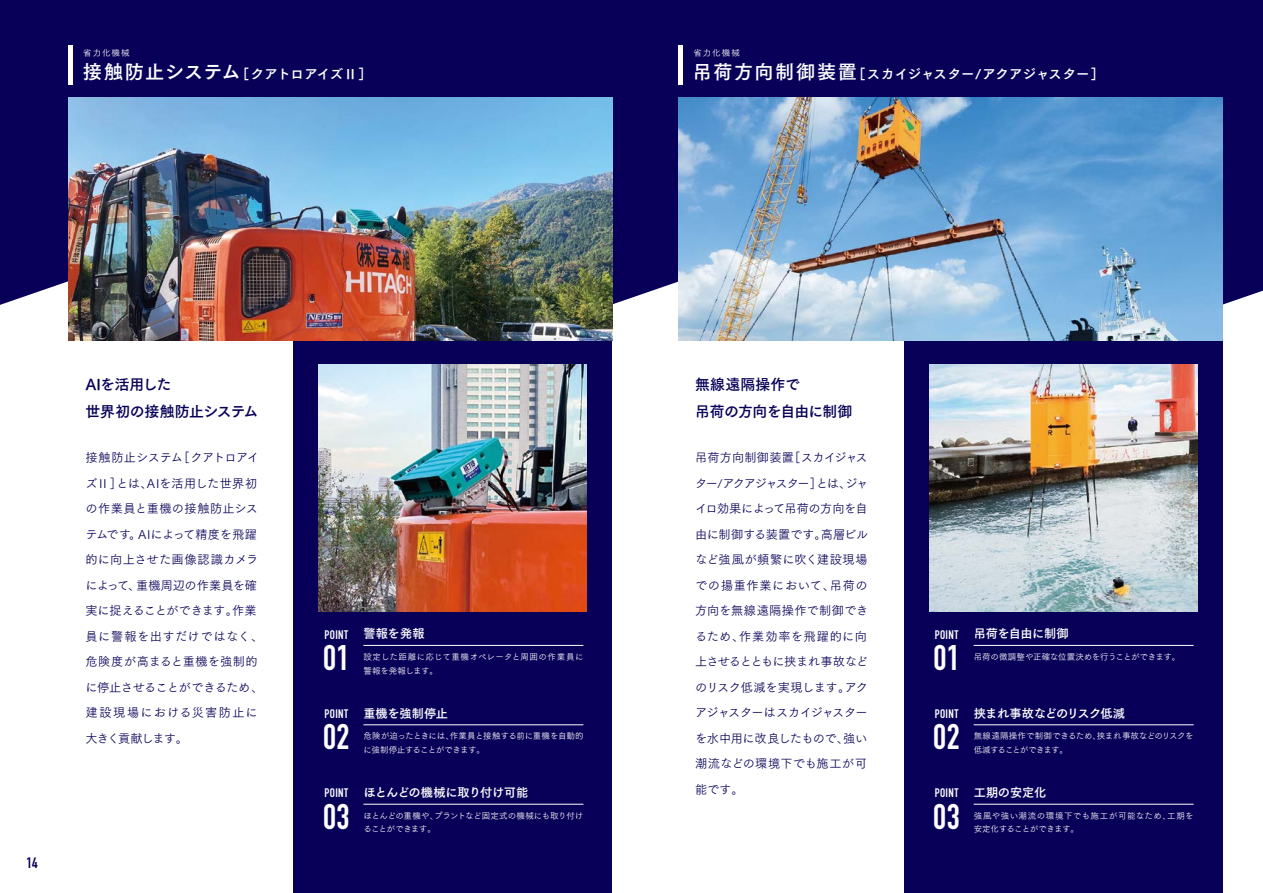
<style>
.page{position:relative;width:1263px;height:893px;background:#fff}
.page>*{position:absolute;margin:0;border:0;box-sizing:border-box;transform-origin:0 0}
.t1{font:700 35.1px "DIN Condensed";letter-spacing:.015em;color:#fff}
.t2{font:14.85px/26.5px "Tsuku Go Pro B";letter-spacing:-.025em;color:#080058}
.t3{font:700 14.85px "DIN Condensed";color:#080058}
.t4{font:13.35px "Tsuku Go Pro B";color:#fff}
.t5{font:12.15px/25.5px "Tsuku Go Pro R";letter-spacing:-.01em;color:#080058}
.t6{font:12.15px "Tsuku Go Pro B";letter-spacing:-.03em;color:#fff}
.t7{font:12.15px "Tsuku Go Pro B";letter-spacing:-.01em;color:#fff}
.t8{font:700 12.15px "DIN Condensed";letter-spacing:.03em;color:#fff}
.t9{font:8.55px/13.8px "Tsuku Go Pro R";letter-spacing:-.04em;color:#fff}
.t10{font:8.55px/13.8px "Tsuku Go Pro R";letter-spacing:.03em;color:#fff}
.t11{font:8.55px "Tsuku Go Pro R";letter-spacing:-.01em;color:#fff}
.t12{font:8.55px/13.8px "Tsuku Go Pro R";letter-spacing:.035em;color:#fff}
.s1{font-size:19.2px}
.s2{font-family:"Tsuku Go Pro B";font-weight:400}
.s3{font-family:"DIN Condensed";font-weight:700}
</style>
<div class="page">
<div style="left:0;top:0;width:1263px;height:305px;background:#080058"></div>
<div style="left:904px;top:340px;width:318px;height:553px;background:#080058"></div>
<div style="left:293px;top:340px;width:319px;height:553px;background:#080058"></div>
<img style="left:68px;top:98px;width:544px;height:242px">
<img style="left:319px;top:365px;width:268px;height:246px">
<img style="left:678px;top:98px;width:544px;height:242px">
<img style="left:929px;top:365px;width:268px;height:246px">
<hr style="left:68px;top:46px;width:4px;height:39px;background:#fff">
<hr style="left:363px;top:804px;width:220px;height:1px;background:#fff">
<hr style="left:363px;top:724px;width:220px;height:1px;background:#fff">
<hr style="left:363px;top:645px;width:220px;height:1px;background:#fff">
<hr style="left:678px;top:46px;width:4px;height:39px;background:#fff">
<hr style="left:974px;top:804px;width:219px;height:1px;background:#fff">
<hr style="left:974px;top:724px;width:219px;height:1px;background:#fff">
<hr style="left:974px;top:645px;width:219px;height:1px;background:#fff">
<p class="t11" style="left:83px;top:46px;width:48px">省力化機械</p>
<p class="t4" style="left:83px;top:62px;width:291px"><span class="s1">接触防止システム</span>［クアトロアイズⅡ］</p>
<p class="t11" style="left:693px;top:46px;width:48px">省力化機械</p>
<p class="t4" style="left:693px;top:62px;width:413px"><span class="s1">吊荷方向制御装置</span>［スカイジャスター/アクアジャスター］</p>
<p class="t3" style="left:26px;top:853px;width:13px">14</p>
<p class="t2" style="left:85px;top:370px;width:174px">AIを活用した<br>世界初の接触防止システム</p>
<p class="t5" style="left:85px;top:443px;width:179px">接触防止システム［クアトロアイズⅡ］とは、AIを活用した世界初の作業員と重機の接触防止システムです。AIによって精度を飛躍的に向上させた画像認識カメラによって、重機周辺の作業員を確実に捉えることができます。作業員に警報を出すだけではなく、危険度が高まると重機を強制的に停止させることができるため、建設現場における災害防止に大きく貢献します。</p>
<p class="t8" style="left:324px;top:626px;width:102px">POINT <span class="s2">警報を発報</span></p>
<p class="t12" style="left:363px;top:649px;width:222px">設定した距離に応じて重機オペレータと周囲の作業員に警報を発報します。</p>
<h1 class="t1" style="left:323px;top:634px;width:28px">01</h1>
<p class="t7" style="left:324px;top:702px;width:125px"><span class="s3">POINT</span> 重機を強制停止</p>
<p class="t9" style="left:363px;top:728px;width:222px">危険が迫ったときには、作業員と接触する前に重機を自動的に強制停止することができます。</p>
<h1 class="t1" style="left:323px;top:713px;width:28px">02</h1>
<p class="t6" style="left:324px;top:782px;width:205px"><span class="s3">POINT</span> ほとんどの機械に取り付け可能</p>
<p class="t9" style="left:363px;top:807px;width:221px">ほとんどの重機や、プラントなど固定式の機械にも取り付けることができます。</p>
<h1 class="t1" style="left:323px;top:793px;width:28px">03</h1>
<p class="t2" style="left:695px;top:370px;width:159px">無線遠隔操作で<br>吊荷の方向を自由に制御</p>
<p class="t5" style="left:695px;top:443px;width:175px;text-align:justify">吊荷方向制御装置［スカイジャスター/アクアジャスター］とは、ジャイロ効果によって吊荷の方向を自由に制御する装置です。高層ビルなど強風が頻繁に吹く建設現場での揚重作業において、吊荷の方向を無線遠隔操作で制御できるため、作業効率を飛躍的に向上させるとともに挟まれ事故などのリスク低減を実現します。アクアジャスターはスカイジャスターを水中用に改良したもので、強い潮流などの環境下でも施工が可能です。</p>
<p class="t6" style="left:935px;top:623px;width:135px"><span class="s3">POINT</span> 吊荷を自由に制御</p>
<p class="t11" style="left:974px;top:649px;width:208px">吊荷の微調整や正確な位置決めを行うことができます。</p>
<h1 class="t1" style="left:933px;top:634px;width:28px">01</h1>
<p class="t6" style="left:935px;top:702px;width:192px"><span class="s3">POINT</span> 挟まれ事故などのリスク低減</p>
<p class="t9" style="left:974px;top:728px;width:221px">無線遠隔操作で制御できるため、挟まれ事故などのリスクを低減することができます。</p>
<h1 class="t1" style="left:933px;top:713px;width:28px">02</h1>
<p class="t6" style="left:935px;top:782px;width:113px"><span class="s3">POINT</span> 工期の安定化</p>
<p class="t10" style="left:974px;top:807px;width:221px">強風や強い潮流の環境下でも施工が可能なため、工期を安定化することができます。</p>
<h1 class="t1" style="left:933px;top:793px;width:28px">03</h1>
</div>
